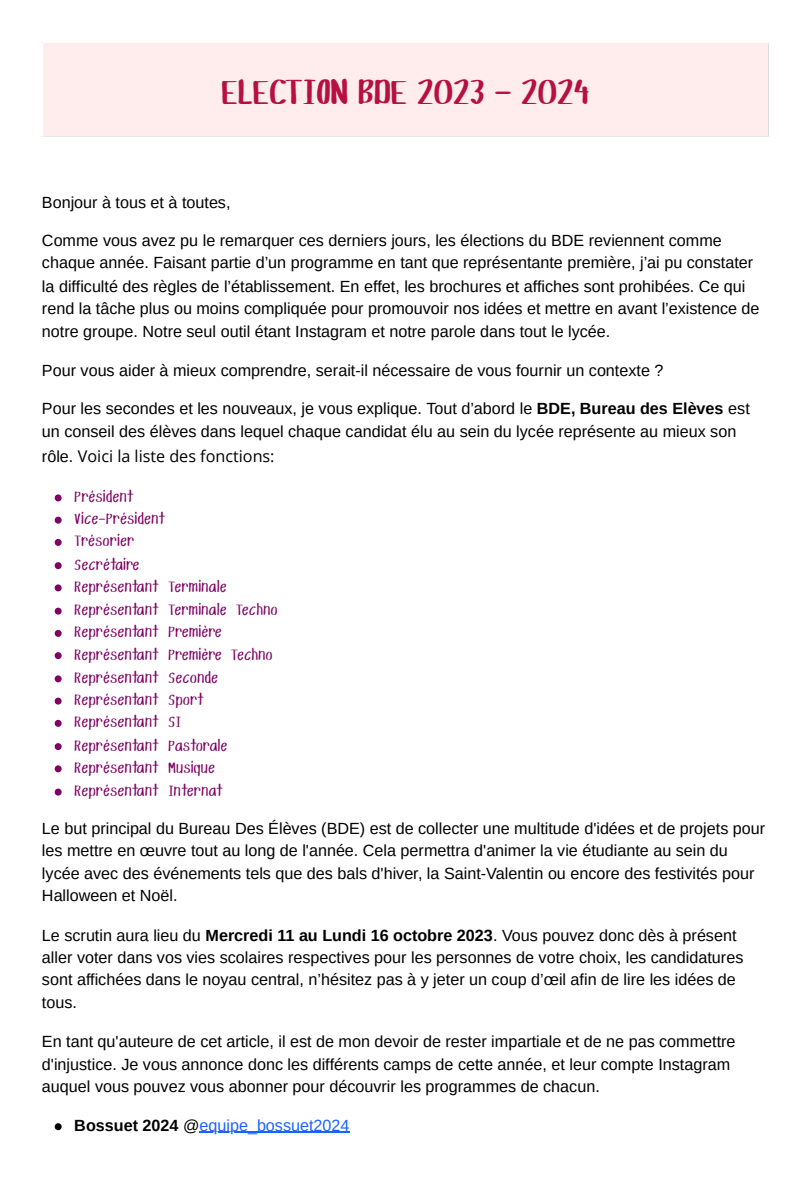
<style>
.page{position:relative;width:810px;height:1181px;background:#fff}
.page>*{position:absolute;margin:0;border:0;box-sizing:border-box;transform-origin:0 0}
.t1{font:700 37.65px "Story";color:#b61043}
.t2{font:16.2px/22.8px "Arimo";color:#000}
.t3{font:16.2px "Story";color:#7f0264}
.t4{font:16.2px "Arimo";color:#1a62ff}
.s1{font-weight:700}
.s2{font-family:"Open Sans"}
.s3{font-weight:700;color:#000}
.s4{color:#000}
</style>
<div class="page">
<div style="left:42px;top:42px;width:727px;height:95px;background:#ffecec"></div>
<hr style="left:42px;top:43px;width:1px;height:93px;background:#fff">
<hr style="left:768px;top:43px;width:1px;height:93px;background:#fff">
<hr style="left:42px;top:42px;width:727px;height:1px;background:#fff">
<hr style="left:42px;top:136px;width:727px;height:1px;background:#fff">
<svg style="left:55px;top:494px;width:7px;height:7px"></svg>
<svg style="left:55px;top:516px;width:7px;height:7px"></svg>
<svg style="left:55px;top:539px;width:7px;height:7px"></svg>
<svg style="left:55px;top:562px;width:7px;height:7px"></svg>
<svg style="left:55px;top:584px;width:7px;height:7px"></svg>
<svg style="left:55px;top:607px;width:7px;height:7px"></svg>
<svg style="left:55px;top:630px;width:7px;height:7px"></svg>
<svg style="left:55px;top:652px;width:7px;height:7px"></svg>
<svg style="left:55px;top:675px;width:7px;height:7px"></svg>
<svg style="left:55px;top:697px;width:7px;height:7px"></svg>
<svg style="left:55px;top:720px;width:7px;height:6px"></svg>
<svg style="left:55px;top:743px;width:7px;height:7px"></svg>
<svg style="left:55px;top:765px;width:7px;height:7px"></svg>
<svg style="left:55px;top:788px;width:7px;height:7px"></svg>
<svg style="left:55px;top:1123px;width:7px;height:7px"></svg>
<hr style="left:199px;top:1131px;width:151px;height:1px;background:#1a62ff">
<p class="t1" style="left:222px;top:66px;width:370px">ELECTION BDE 2023 - 2024</p>
<p class="t2" style="left:42px;top:191px;width:190px">Bonjour à tous et à toutes,</p>
<p class="t2" style="left:42px;top:229px;width:719px">Comme vous avez pu le remarquer ces derniers jours, les élections du BDE reviennent comme chaque année. Faisant partie d’un programme en tant que représentante première, j’ai pu constater la difficulté des règles de l’établissement. En effet, les brochures et affiches sont prohibées. Ce qui rend la tâche plus ou moins compliquée pour promouvoir nos idées et mettre en avant l’existence de notre groupe. Notre seul outil étant Instagram et notre parole dans tout le lycée.</p>
<p class="t2" style="left:42px;top:358px;width:623px">Pour vous aider à mieux comprendre, serait-il nécessaire de vous fournir un contexte ?</p>
<p class="t2" style="left:42px;top:396px;width:709px;line-height:23.7px">Pour les secondes et les nouveaux, je vous explique. Tout d’abord le <span class="s1">BDE, Bureau des Elèves</span> est un conseil des élèves dans lequel chaque candidat élu au sein du lycée représente au mieux son rôle. <span class="s2">Voici la liste des fonctions:</span></p>
<p class="t3" style="left:74px;top:486px;width:61px">Président</p>
<p class="t3" style="left:74px;top:508px;width:93px">Vice-Président</p>
<p class="t3" style="left:74px;top:530px;width:61px">Trésorier</p>
<p class="t3" style="left:74px;top:553px;width:67px">Secrétaire</p>
<p class="t3" style="left:74px;top:575px;width:154px">Représentant Terminale</p>
<p class="t3" style="left:74px;top:599px;width:205px">Représentant Terminale Techno</p>
<p class="t3" style="left:74px;top:621px;width:149px">Représentant Première</p>
<p class="t3" style="left:74px;top:643px;width:200px">Représentant Première Techno</p>
<p class="t3" style="left:74px;top:666px;width:145px">Représentant Seconde</p>
<p class="t3" style="left:74px;top:689px;width:132px">Représentant Sport</p>
<p class="t3" style="left:74px;top:711px;width:109px">Représentant SI</p>
<p class="t3" style="left:74px;top:734px;width:155px">Représentant Pastorale</p>
<p class="t3" style="left:74px;top:756px;width:142px">Représentant Musique</p>
<p class="t3" style="left:74px;top:780px;width:150px">Représentant Internat</p>
<p class="t2" style="left:42px;top:816px;width:725px">Le but principal du Bureau Des Élèves (BDE) est de collecter une multitude d'idées et de projets pour les mettre en œuvre tout au long de l'année. Cela permettra d'animer la vie étudiante au sein du lycée avec des événements tels que des bals d'hiver, la Saint-Valentin ou encore des festivités pour Halloween et Noël.</p>
<p class="t2" style="left:42px;top:923px;width:703px">Le scrutin aura lieu du <span class="s1">Mercredi 11 au Lundi 16 octobre 2023</span>. Vous pouvez donc dès à présent aller voter dans vos vies scolaires respectives pour les personnes de votre choix, les candidatures sont affichées dans le noyau central, n’hésitez pas à y jeter un coup d’œil afin de lire les idées de tous.</p>
<p class="t2" style="left:42px;top:1029px;width:695px">En tant qu'auteure de cet article, il est de mon devoir de rester impartiale et de ne pas commettre d'injustice. Je vous annonce donc les différents camps de cette année, et leur compte Instagram auquel vous pouvez vous abonner pour découvrir les programmes de chacun.</p>
<p class="t4" style="left:74px;top:1116px;width:277px"><span class="s3">Bossuet 2024</span> <span class="s4">@</span>equipe_bossuet2024</p>
</div>
